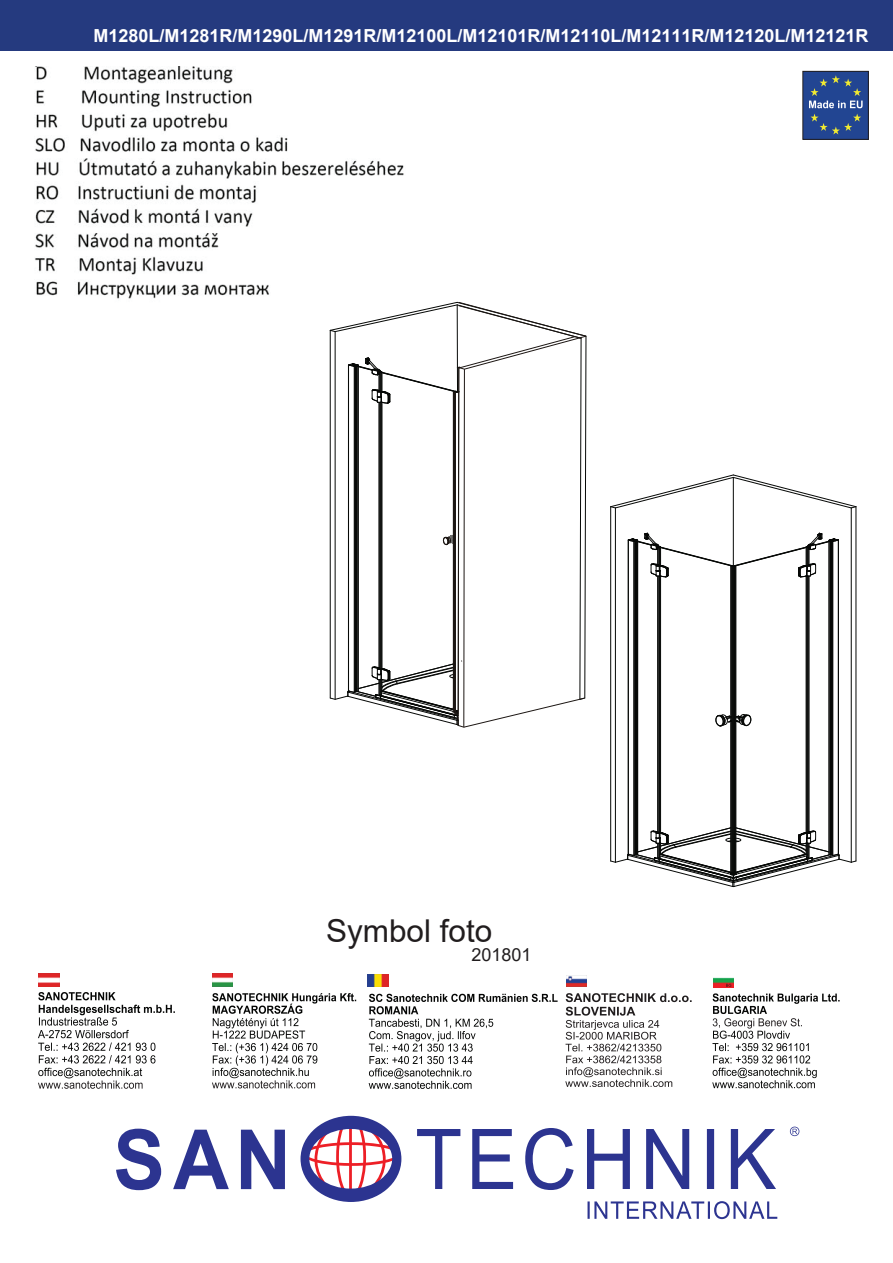
<style>
.page{position:relative;width:893px;height:1263px;background:#fff}
.page>*{position:absolute;margin:0;border:0;box-sizing:border-box;transform-origin:0 0}
.t1{font:31.5px "Arial";color:#211d1e}
.t2{font:700 18px "Arial";color:#fff}
.t3{font:18px "Arial";color:#211d1e}
</style>
<div class="page">
<img style="left:35px;top:66px;width:369px;height:233px">
<hr style="left:633px;top:541px;width:1px;height:314px;background:#060806">
<hr style="left:634px;top:541px;width:1px;height:314px;background:#060806">
<hr style="left:637px;top:540px;width:1px;height:314px;background:#060806">
<hr style="left:636px;top:541px;width:1px;height:314px;background:#060806">
<hr style="left:832px;top:541px;width:1px;height:314px;background:#060806">
<hr style="left:829px;top:540px;width:1px;height:314px;background:#060806">
<hr style="left:830px;top:541px;width:1px;height:314px;background:#060806">
<hr style="left:658px;top:576px;width:1px;height:257px;background:#060806">
<hr style="left:732px;top:566px;width:1px;height:307px;background:#060806">
<hr style="left:731px;top:566px;width:1px;height:307px;background:#060806">
<hr style="left:635px;top:541px;width:1px;height:314px;background:#060806">
<hr style="left:628px;top:540px;width:1px;height:314px;background:#060806">
<hr style="left:733px;top:477px;width:1px;height:89px;background:#060806">
<hr style="left:610px;top:507px;width:1px;height:354px;background:#060806">
<hr style="left:615px;top:508px;width:1px;height:354px;background:#060806">
<hr style="left:659px;top:576px;width:1px;height:257px;background:#060806">
<hr style="left:657px;top:576px;width:1px;height:256px;background:#060806">
<hr style="left:660px;top:571px;width:1px;height:262px;background:#060806">
<hr style="left:733px;top:566px;width:1px;height:307px;background:#060806">
<hr style="left:734px;top:566px;width:1px;height:307px;background:#060806">
<hr style="left:735px;top:566px;width:1px;height:307px;background:#060806">
<hr style="left:831px;top:541px;width:1px;height:314px;background:#060806">
<hr style="left:838px;top:540px;width:1px;height:314px;background:#060806">
<svg style="left:610px;top:474px;width:246px;height:34px"></svg>
<hr style="left:856px;top:507px;width:1px;height:354px;background:#060806">
<hr style="left:851px;top:508px;width:1px;height:354px;background:#060806">
<hr style="left:807px;top:576px;width:1px;height:257px;background:#060806">
<hr style="left:808px;top:576px;width:1px;height:256px;background:#060806">
<hr style="left:806px;top:571px;width:1px;height:262px;background:#060806">
<svg style="left:610px;top:827px;width:246px;height:60px"></svg>
<svg style="left:628px;top:533px;width:211px;height:45px"></svg>
<svg style="left:715px;top:713px;width:36px;height:18px"></svg>
<svg style="left:330px;top:302px;width:256px;height:426px"></svg>
<div style="left:0;top:0;width:893px;height:51px;background:#253a7f"></div>
<svg style="left:116px;top:1128px;width:169px;height:63px"></svg>
<svg style="left:417px;top:1126px;width:383px;height:64px"></svg>
<svg style="left:587px;top:1201px;width:191px;height:19px"></svg>
<svg style="left:300px;top:1115px;width:102px;height:87px"></svg>
<svg style="left:38px;top:992px;width:137px;height:97px"></svg>
<img style="left:39px;top:974px;width:20px;height:12px">
<svg style="left:212px;top:993px;width:144px;height:95px"></svg>
<svg style="left:565px;top:993px;width:127px;height:94px"></svg>
<svg style="left:369px;top:994px;width:189px;height:95px"></svg>
<svg style="left:712px;top:993px;width:127px;height:95px"></svg>
<img style="left:212px;top:974px;width:21px;height:12px">
<img style="left:368px;top:974px;width:20px;height:13px">
<img style="left:713px;top:977px;width:20px;height:11px">
<svg style="left:726px;top:984px;width:5px;height:3px"></svg>
<img style="left:566px;top:975px;width:20px;height:11px">
<div style="left:803px;top:71px;width:65px;height:68px;background:#224592"></div>
<div style="left:803px;top:71px;width:65px;height:69px;border:1px solid #211d1e"></div>
<svg style="left:810px;top:114px;width:51px;height:20px"></svg>
<svg style="left:809px;top:75px;width:53px;height:33px"></svg>
<p class="t2" style="left:93px;top:23px;width:776px">M1280L/M1281R/M1290L/M1291R/M12100L/M12101R/M12110L/M12111R/M12120L/M12121R</p>
<h1 class="t1" style="left:326px;top:909px;width:168px">Symbol foto</h1>
<p class="t3" style="left:471px;top:943px;width:62px">201801</p>
</div>
